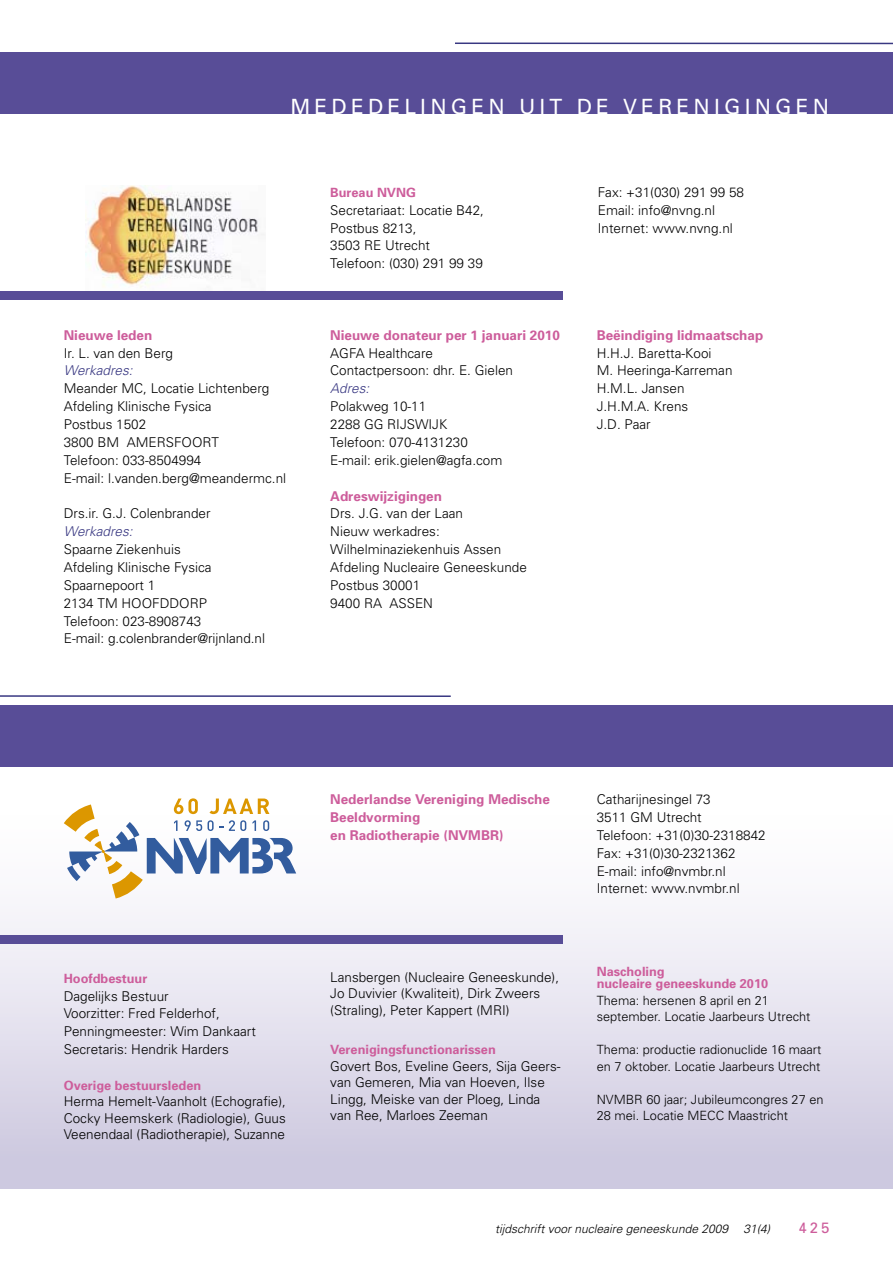
<style>
.page{position:relative;width:893px;height:1263px;background:#fff}
.page>*{position:absolute;margin:0;border:0;box-sizing:border-box;transform-origin:0 0}
.t1{font:21px "Univers";letter-spacing:.2em;color:#fff}
.t2{font:15px "Univers";color:#cd5d9b}
.t3{font:300 13.5px/17.9px "Univers";color:#000}
.t4{font:700 13.5px/17.9px "Univers";color:#cd5d9b}
.t5{font:italic 300 13.5px "Univers";color:#393882}
.t6{font:300 12.75px/16.5px "Univers";color:#000}
.t7{font:700 12.75px/12.8px "Univers";color:#cd5d9b}
.t8{font:italic 300 12px "Univers";color:#000}
</style>
<div class="page">
<hr style="left:455px;top:43px;width:438px;height:1px;background:#393882">
<div style="left:0;top:52px;width:893px;height:62px;background:#584d97"></div>
<div style="left:0;top:804px;width:893px;height:384px;background:linear-gradient(to bottom,#fff,#ccc7df)"></div>
<hr style="left:0;top:695px;width:451px;height:2px;background:#393882">
<div style="left:0;top:705px;width:893px;height:61px;background:#584d97"></div>
<img style="left:85px;top:185px;width:180px;height:103px">
<div style="left:0;top:292px;width:563px;height:8px;background:#584d97"></div>
<svg style="left:64px;top:798px;width:232px;height:100px"></svg>
<div style="left:0;top:936px;width:563px;height:8px;background:#584d97"></div>
<h1 class="t1" style="left:291px;top:94px;width:540px">MED ED ELINGEN UIT D E VER ENIGINGEN</h1>
<p class="t4" style="left:64px;top:326px;width:90px">Nieuwe leden</p>
<p class="t3" style="left:64px;top:344px;width:111px">Ir. L. van den Berg</p>
<p class="t5" style="left:64px;top:363px;width:70px">Werkadres:</p>
<p class="t3" style="left:64px;top:379px;width:224px">Meander MC, Locatie Lichtenberg<br>Afdeling Klinische Fysica<br>Postbus 1502<br>3800 BM AMERSFOORT<br>Telefoon: 033-8504994<br>E-mail: l.vanden.berg@meandermc.nl</p>
<p class="t3" style="left:64px;top:504px;width:148px">Drs.ir. G.J. Colenbrander</p>
<p class="t5" style="left:64px;top:523px;width:70px">Werkadres:</p>
<p class="t3" style="left:64px;top:540px;width:203px">Spaarne Ziekenhuis<br>Afdeling Klinische Fysica<br>Spaarnepoort 1<br>2134 TM HOOFDDORP<br>Telefoon: 023-8908743<br>E-mail: g.colenbrander@rijnland.nl</p>
<p class="t7" style="left:330px;top:186px;width:87px">Bureau NVNG</p>
<p class="t3" style="left:330px;top:201px;width:155px">Secretariaat: Locatie B42,<br>Postbus 8213,<br>3503 RE Utrecht<br>Telefoon: (030) 291 99 39</p>
<p class="t4" style="left:330px;top:326px;width:231px">Nieuwe donateur per 1 januari 2010</p>
<p class="t3" style="left:330px;top:344px;width:184px">AGFA Healthcare<br>Contactpersoon: dhr. E. Gielen</p>
<p class="t5" style="left:330px;top:380px;width:41px">Adres:</p>
<p class="t3" style="left:330px;top:397px;width:174px">Polakweg 10-11<br>2288 GG RIJSWIJK<br>Telefoon: 070-4131230<br>E-mail: erik.gielen@agfa.com</p>
<p class="t4" style="left:330px;top:486px;width:113px">Adreswijzigingen</p>
<p class="t3" style="left:330px;top:504px;width:198px">Drs. J.G. van der Laan<br>Nieuw werkadres:<br>Wilhelminaziekenhuis Assen<br>Afdeling Nucleaire Geneeskunde<br>Postbus 30001<br>9400 RA ASSEN</p>
<p class="t3" style="left:598px;top:183px;width:148px">Fax: +31(030) 291 99 58<br>Email: info@nvng.nl<br>Internet: www.nvng.nl</p>
<p class="t4" style="left:597px;top:326px;width:168px">Beëindiging lidmaatschap</p>
<p class="t3" style="left:597px;top:344px;width:137px">H.H.J. Baretta-Kooi<br>M. Heeringa-Karreman<br>H.M.L. Jansen<br>J.H.M.A. Krens<br>J.D. Paar</p>
<p class="t7" style="left:64px;top:971px;width:85px">Hoofdbestuur</p>
<p class="t3" style="left:64px;top:986px;width:194px">Dagelijks Bestuur<br>Voorzitter: Fred Felderhof,<br>Penningmeester: Wim Dankaart<br>Secretaris: Hendrik Harders</p>
<p class="t7" style="left:64px;top:1078px;width:139px">Overige bestuursleden</p>
<p class="t3" style="left:64px;top:1093px;width:224px;line-height:16.5px;text-align:justify">Herma Hemelt-Vaanholt (Echografie), Cocky Heemskerk (Radiologie), Guus Veenendaal (Radiotherapie), Suzanne</p>
<p class="t4" style="left:330px;top:790px;width:221px">Nederlandse Vereniging Medische<br>Beeldvorming<br>en Radiotherapie (NVMBR)</p>
<p class="t3" style="left:330px;top:968px;width:230px;line-height:16.5px">Lansbergen (Nucleaire Geneeskunde),<br>Jo Duvivier (Kwaliteit), Dirk Zweers (Straling), Peter Kappert (MRI)</p>
<p class="t7" style="left:330px;top:1043px;width:167px">Verenigingsfunctionarissen</p>
<p class="t3" style="left:330px;top:1057px;width:232px;line-height:16.5px">Govert Bos, Eveline Geers, Sija Geers&shy;van Gemeren, Mia van Hoeven, Ilse<br>Lingg, Meiske van der Ploeg, Linda van Ree, Marloes Zeeman</p>
<p class="t3" style="left:597px;top:790px;width:171px">Catharijnesingel 73<br>3511 GM Utrecht<br>Telefoon: +31(0)30-2318842<br>Fax: +31(0)30-2321362<br>E-mail: info@nvmbr.nl<br>Internet: www.nvmbr.nl</p>
<p class="t7" style="left:597px;top:964px;width:173px">Nascholing<br>nucleaire geneeskunde 2010</p>
<p class="t6" style="left:597px;top:992px;width:215px">Thema: hersenen 8 april en 21 september. Locatie Jaarbeurs Utrecht</p>
<p class="t6" style="left:597px;top:1041px;width:226px">Thema: productie radionuclide 16 maart en 7 oktober. Locatie Jaarbeurs Utrecht</p>
<p class="t6" style="left:597px;top:1091px;width:228px">NVMBR 60 jaar; Jubileumcongres 27 en<br>28 mei. Locatie MECC Maastricht</p>
<p class="t8" style="left:495px;top:1222px;width:234px">tijdschrift voor nucleaire geneeskunde 2009</p>
<p class="t8" style="left:743px;top:1222px;width:28px">31(4)</p>
<p class="t2" style="left:799px;top:1218px;width:33px">425</p>
</div>
